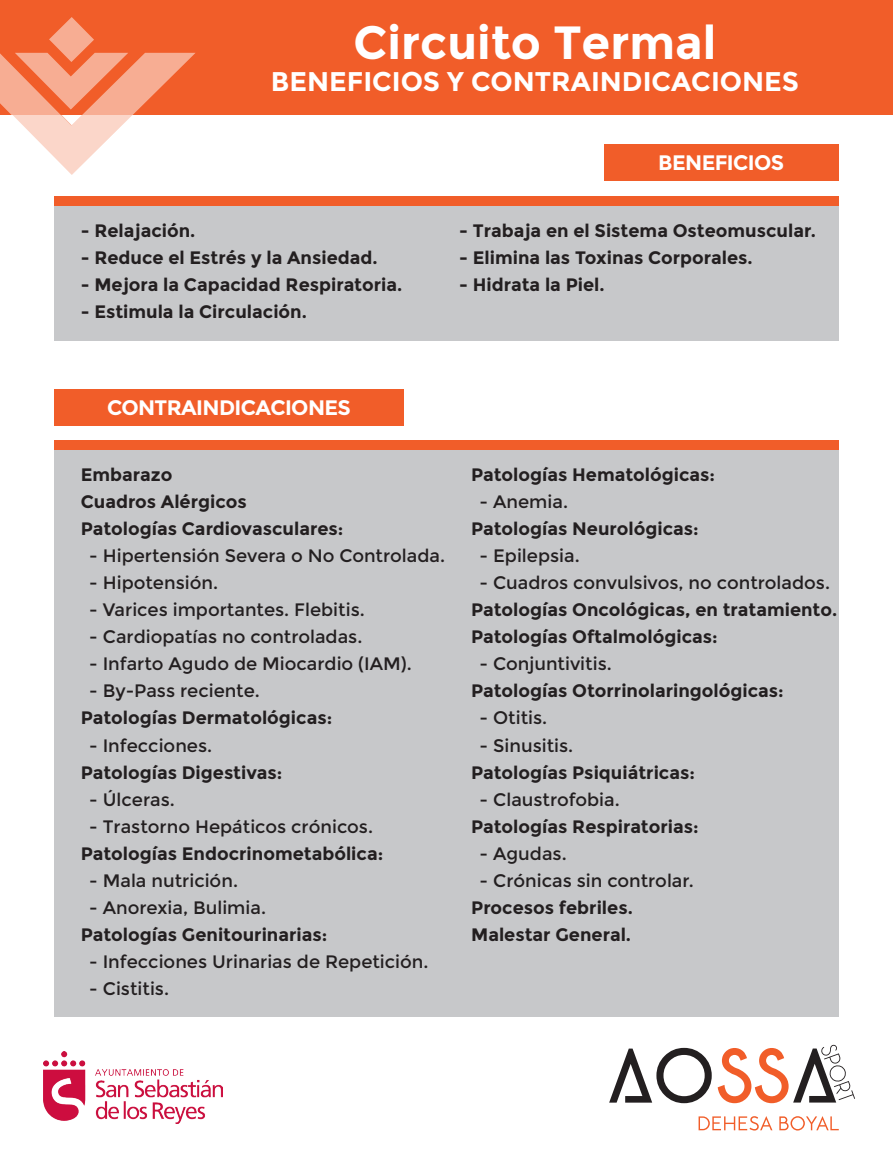
<style>
.page{position:relative;width:893px;height:1163px;background:#fff}
.page>*{position:absolute;margin:0;border:0;box-sizing:border-box;transform-origin:0 0}
.t1{font:700 46.5px "Montserrat";color:#fff}
.t2{font:700 27px "Montserrat";color:#fff}
.t3{font:700 21px "Montserrat";letter-spacing:-.03em;color:#fff}
.t4{font:700 18px/27px "Montserrat";color:#231f20}
.t5{font:18px "Montserrat";color:#231f20}
</style>
<div class="page">
<div style="left:0;top:0;width:893px;height:115px;background:#f15d29"></div>
<svg style="left:0;top:17px;width:195px;height:158px"></svg>
<div style="left:54px;top:205px;width:785px;height:135px;background:#c7c8ca"></div>
<div style="left:54px;top:449px;width:785px;height:567px;background:#c7c8ca"></div>
<div style="left:54px;top:196px;width:785px;height:9px;background:#f15d29"></div>
<div style="left:54px;top:440px;width:785px;height:10px;background:#f15d29"></div>
<div style="left:604px;top:145px;width:235px;height:36px;background:#f15d29"></div>
<div style="left:55px;top:389px;width:349px;height:36px;background:#f15d29"></div>
<svg style="left:609px;top:1047px;width:103px;height:55px"></svg>
<svg style="left:718px;top:1044px;width:137px;height:58px"></svg>
<svg style="left:699px;top:1116px;width:73px;height:14px"></svg>
<svg style="left:779px;top:1116px;width:60px;height:14px"></svg>
<img style="left:44px;top:1051px;width:178px;height:71px">
<h1 class="t1" style="left:354px;top:15px;width:364px">Circuito Termal</h1>
<h2 class="t2" style="left:271px;top:66px;width:530px">BENEFICIOS Y CONTRAINDICACIONES</h2>
<p class="t4" style="left:81px;top:217px;width:116px">- Relajación.</p>
<p class="t4" style="left:81px;top:244px;width:298px">- Reduce el Estrés y la Ansiedad.</p>
<p class="t4" style="left:81px;top:271px;width:323px">- Mejora la Capacidad Respiratoria.</p>
<p class="t4" style="left:81px;top:298px;width:228px">- Estimula la Circulación.</p>
<p class="t3" style="left:658px;top:150px;width:127px">BENEFICIOS</p>
<p class="t4" style="left:459px;top:217px;width:358px">- Trabaja en el Sistema Osteomuscular.</p>
<p class="t4" style="left:459px;top:244px;width:295px">- Elimina las Toxinas Corporales.</p>
<p class="t4" style="left:459px;top:271px;width:147px">- Hidrata la Piel.</p>
<p class="t3" style="left:107px;top:395px;width:245px">CONTRAINDICACIONES</p>
<p class="t4" style="left:81px;top:461px;width:264px">Embarazo<br>Cuadros Alérgicos<br>Patologías Cardiovasculares:</p>
<p class="t5" style="left:89px;top:545px;width:357px">- Hipertensión Severa o No Controlada.</p>
<p class="t5" style="left:89px;top:572px;width:130px">- Hipotensión.</p>
<p class="t5" style="left:89px;top:599px;width:277px">- Varices importantes. Flebitis.</p>
<p class="t5" style="left:89px;top:626px;width:275px">- Cardiopatías no controladas.</p>
<p class="t5" style="left:89px;top:653px;width:324px">- Infarto Agudo de Miocardio (IAM).</p>
<p class="t5" style="left:89px;top:680px;width:172px">- By-Pass reciente.</p>
<p class="t4" style="left:81px;top:704px;width:253px">Patologías Dermatológicas:</p>
<p class="t5" style="left:89px;top:734px;width:124px">- Infecciones.</p>
<p class="t4" style="left:81px;top:758px;width:203px">Patologías Digestivas:</p>
<p class="t5" style="left:89px;top:788px;width:87px">- Úlceras.</p>
<p class="t5" style="left:89px;top:815px;width:285px">- Trastorno Hepáticos crónicos.</p>
<p class="t4" style="left:81px;top:839px;width:304px">Patologías Endocrinometabólica:</p>
<p class="t5" style="left:89px;top:869px;width:150px">- Mala nutrición.</p>
<p class="t5" style="left:89px;top:896px;width:178px">- Anorexia, Bulimia.</p>
<p class="t4" style="left:81px;top:920px;width:248px">Patologías Genitourinarias:</p>
<p class="t5" style="left:89px;top:950px;width:341px">- Infecciones Urinarias de Repetición.</p>
<p class="t5" style="left:89px;top:977px;width:81px">- Cistitis.</p>
<p class="t4" style="left:471px;top:461px;width:246px">Patologías Hematológicas:</p>
<p class="t5" style="left:480px;top:491px;width:90px">- Anemia.</p>
<p class="t4" style="left:471px;top:515px;width:229px">Patologías Neurológicas:</p>
<p class="t5" style="left:480px;top:545px;width:102px">- Epilepsia.</p>
<p class="t5" style="left:480px;top:572px;width:352px">- Cuadros convulsivos, no controlados.</p>
<p class="t4" style="left:471px;top:596px;width:368px">Patologías Oncológicas, en tratamiento.<br>Patologías Oftalmológicas:</p>
<p class="t5" style="left:480px;top:653px;width:134px">- Conjuntivitis.</p>
<p class="t4" style="left:471px;top:677px;width:314px">Patologías Otorrinolaringológicas:</p>
<p class="t5" style="left:480px;top:707px;width:69px">- Otitis.</p>
<p class="t5" style="left:480px;top:734px;width:95px">- Sinusitis.</p>
<p class="t4" style="left:471px;top:758px;width:225px">Patologías Psiquiátricas:</p>
<p class="t5" style="left:480px;top:788px;width:142px">- Claustrofobia.</p>
<p class="t4" style="left:471px;top:812px;width:229px">Patologías Respiratorias:</p>
<p class="t5" style="left:480px;top:842px;width:89px">- Agudas.</p>
<p class="t5" style="left:480px;top:869px;width:216px">- Crónicas sin controlar.</p>
<p class="t4" style="left:471px;top:893px;width:163px">Procesos febriles.<br>Malestar General.</p>
</div>
